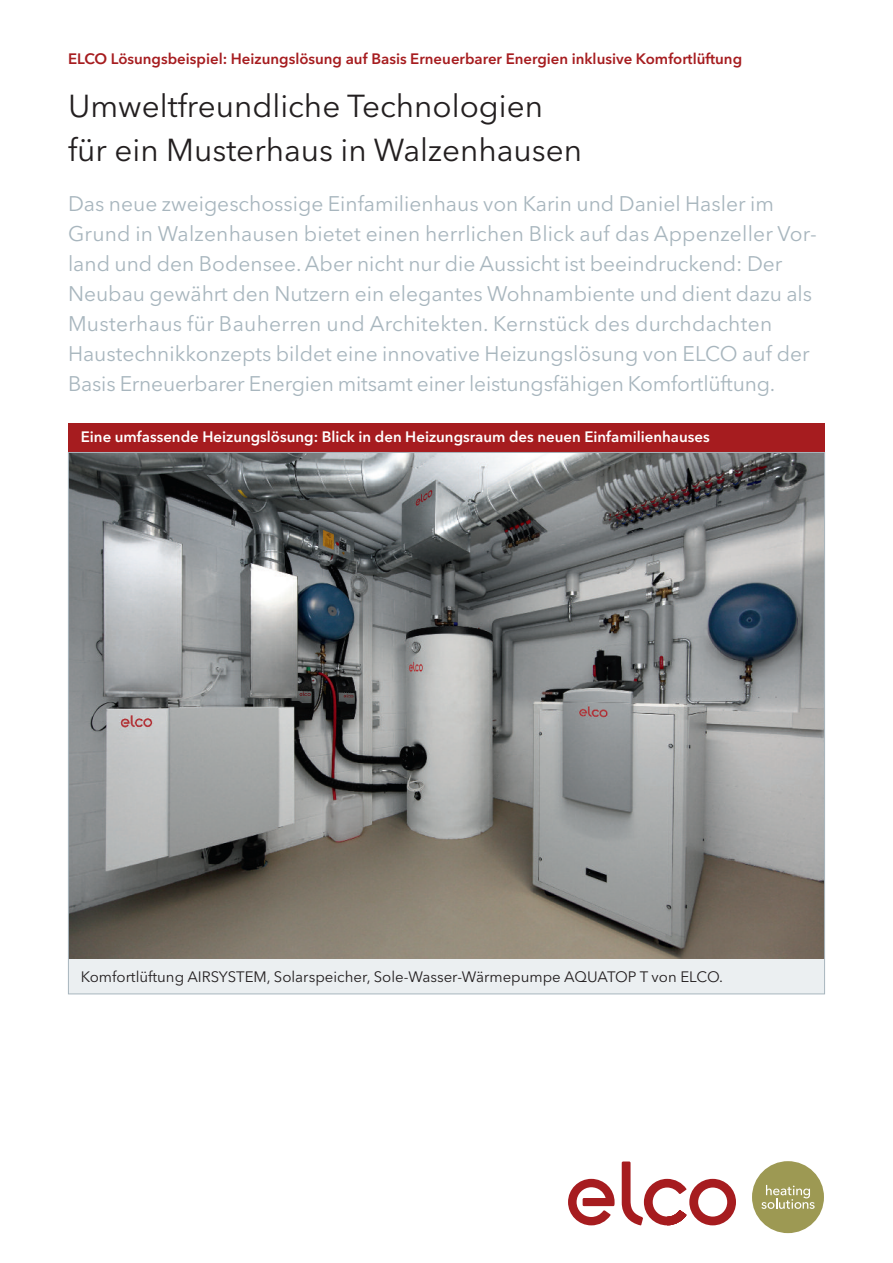
<style>
.page{position:relative;width:893px;height:1263px;background:#fff}
.page>*{position:absolute;margin:0;border:0;box-sizing:border-box;transform-origin:0 0}
.t1{font:31.5px/43.2px "Avenir Next LT Pro";color:#231f20}
.t2{font:21px/30px "Avenir Next LT Pro";color:#a8b6be}
.t3{font:600 15px "Avenir Next LT Pro";color:#a61c1f}
.t4{font:600 15px "Avenir Next LT Pro";color:#fff}
.t5{font:15px "Avenir Next LT Pro";color:#231f20}
</style>
<div class="page">
<img style="left:70px;top:454px;width:753px;height:505px">
<div style="left:752px;top:1161px;width:72px;height:72px;background:#9d9953;border-radius:50%"></div>
<svg style="left:761px;top:1185px;width:54px;height:24px"></svg>
<svg style="left:568px;top:1161px;width:168px;height:64px"></svg>
<div style="left:68px;top:959px;width:757px;height:34px;background:#ebeff1"></div>
<div style="left:68px;top:423px;width:757px;height:29px;background:#a61c1f"></div>
<p class="t3" style="left:68px;top:54px;width:676px">ELCO Lösungsbeispiel: Heizungslösung auf Basis Erneuerbarer Energien inklusive Komfortlüftung</p>
<h1 class="t1" style="left:68px;top:88px;width:516px">Umweltfreundliche Technologien für ein Musterhaus in Walzenhausen</h1>
<p class="t2" style="left:68px;top:191px;width:750px">Das neue zweigeschossige Einfamilienhaus von Karin und Daniel Hasler im Grund in Walzenhausen bietet einen herrlichen Blick auf das Appenzeller Vor&shy;land und den Bodensee. Aber nicht nur die Aussicht ist beeindruckend: Der Neubau gewährt den Nutzern ein elegantes Wohnambiente und dient dazu als Musterhaus für Bauherren und Architekten. Kernstück des durchdachten Haustechnikkonzepts bildet eine innovative Heizungslösung von ELCO auf der Basis Erneuerbarer Energien mitsamt einer leistungsfähigen Komfortlüftung.</p>
<p class="t4" style="left:81px;top:431px;width:630px">Eine umfassende Heizungslösung: Blick in den Heizungsraum des neuen Einfamilienhauses</p>
<p class="t5" style="left:81px;top:971px;width:644px">Komfortlüftung AIRSYSTEM, Solarspeicher, Sole-Wasser-Wärmepumpe AQUATOP T von ELCO.</p>
</div>
